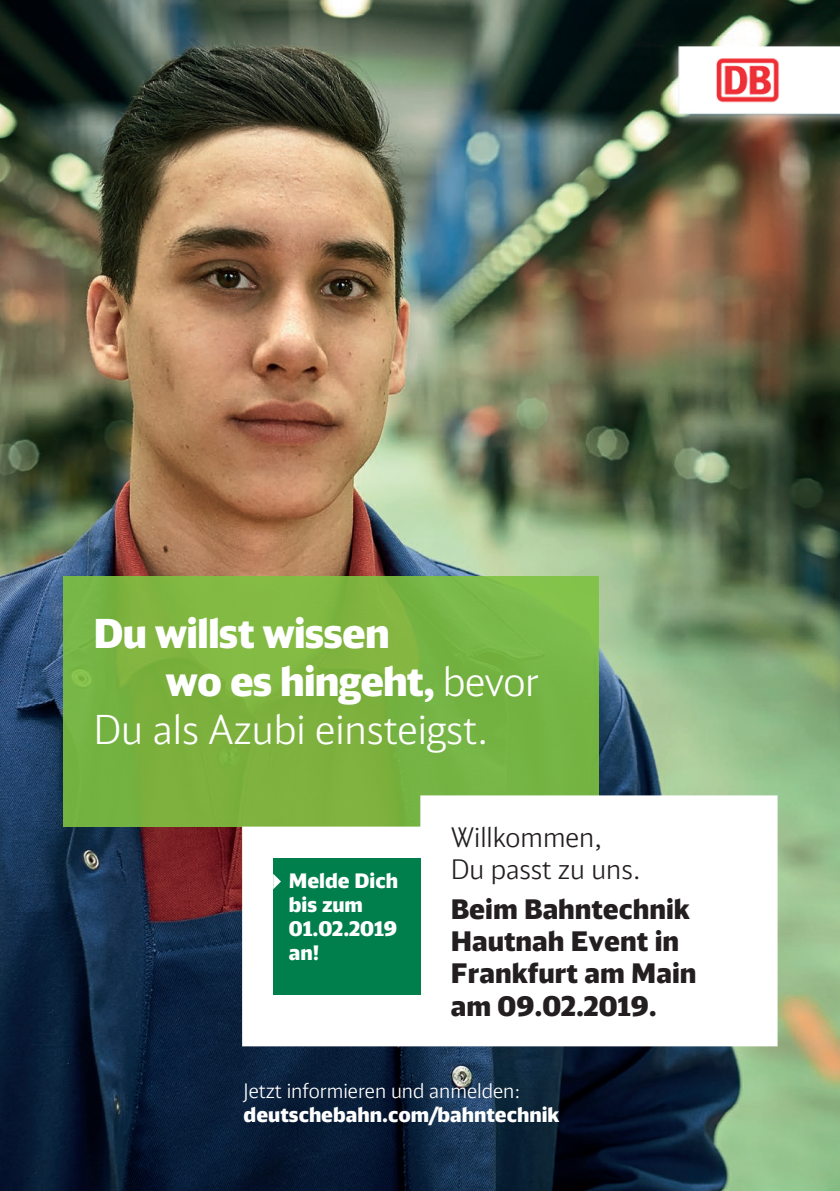
<style>
.page{position:relative;width:840px;height:1191px;background:#fff}
.page>*{position:absolute;margin:0;border:0;box-sizing:border-box;transform-origin:0 0}
.t1{font:900 40px "DB Head";letter-spacing:-.02em;color:#fff}
.t2{font:300 40px "DB Head";color:#fff}
.t3{font:900 27px/32.4px "DB Head";color:#231f20}
.t4{font:300 27px/32.4px "DB Head";color:#231f20}
.t5{font:900 20px/24px "DB Head";color:#fff}
.t6{font:300 20px "DB Head";color:#fff}
.s1{font-weight:300}
</style>
<div class="page">
<img style="left:0;top:0;width:839px;height:1191px">
<div style="left:63px;top:576px;width:535px;height:251px;background:#7bb341"></div>
<svg style="left:242px;top:795px;width:535px;height:251px"></svg>
<img style="left:456px;top:0;width:383px;height:155px">
<div style="left:273px;top:858px;width:147px;height:136px;background:#007f4c"></div>
<svg style="left:273px;top:874px;width:8px;height:15px"></svg>
<h1 class="t1" style="left:93px;top:607px;width:297px">Du willst wissen</h1>
<h1 class="t1" style="left:165px;top:655px;width:374px">wo es hingeht, <span class="s1">bevor</span></h1>
<h1 class="t2" style="left:93px;top:705px;width:396px">Du als Azubi einsteigst.</h1>
<p class="t5" style="left:289px;top:868px;width:110px">Melde Dich bis zum<br>01.02.2019 an!</p>
<p class="t4" style="left:450px;top:820px;width:191px">Willkommen,<br>Du passt zu uns.</p>
<p class="t3" style="left:450px;top:892px;width:247px">Beim Bahntechnik<br>Hautnah Event in<br>Frankfurt am Main am 09.02.2019.</p>
<p class="t6" style="left:243px;top:1078px;width:278px">Jetzt informieren und anmelden:</p>
<p class="t5" style="left:243px;top:1102px;width:317px">deutschebahn.com/bahntechnik</p>
</div>
